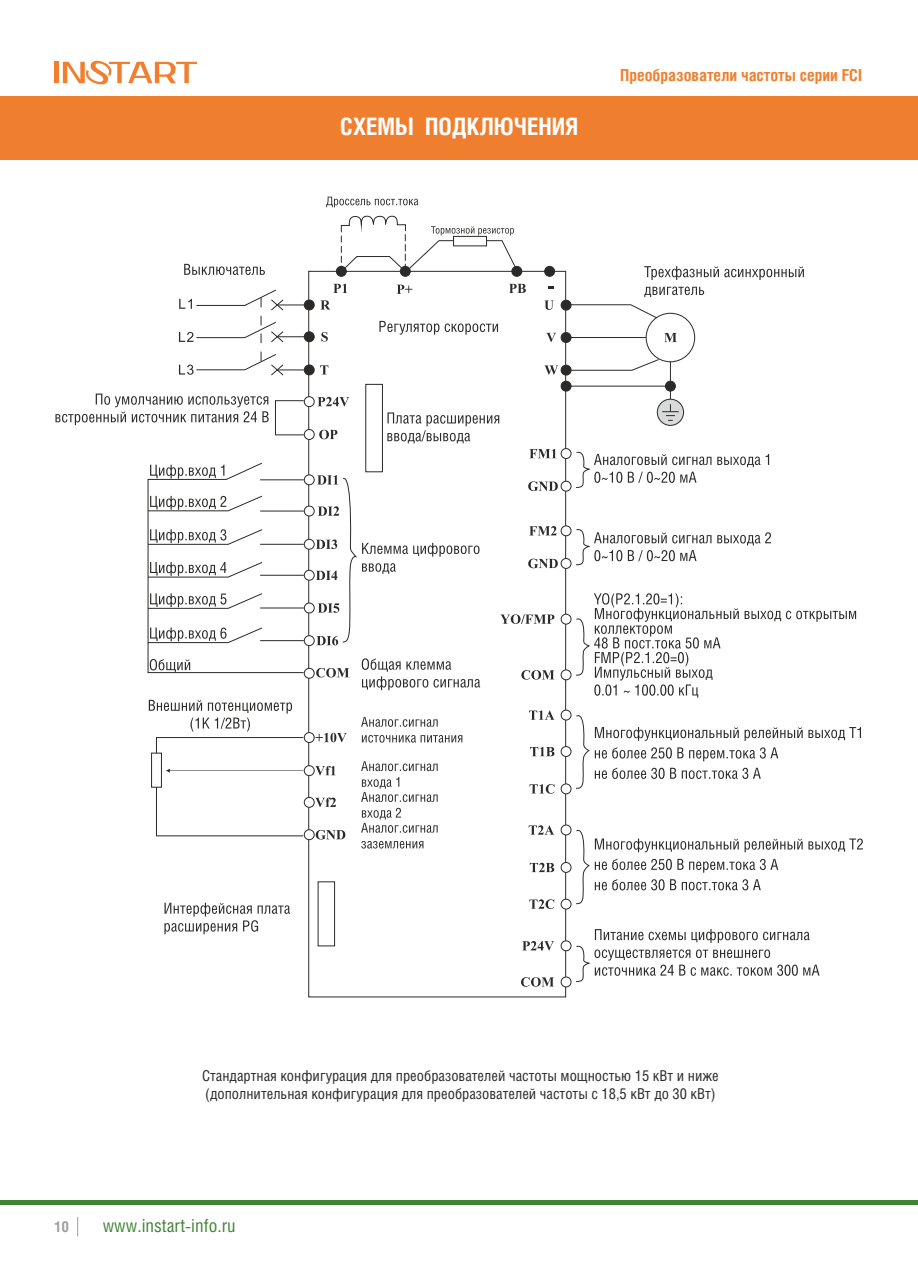
<style>
.page{position:relative;width:918px;height:1287px;background:#fff}
.page>*{position:absolute;margin:0;border:0;box-sizing:border-box;transform-origin:0 0}
.t1{font:700 24px "Helios Cond";color:#fefefe}
.t2{font:18px "Helios Cond";color:#3e8433}
.t3{font:700 16.5px "Helios Cond";color:#ef7f2e}
.t4{font:15px/17.4px "Helios Cond";color:#2b2a29}
.t5{font:700 15px "Helios Cond";color:#9d9e9e}
</style>
<div class="page">
<div style="left:0;top:96px;width:918px;height:64px;background:#ef7f2e"></div>
<hr style="left:0;top:1200px;width:918px;height:4px;background:#3e8433">
<svg style="left:657px;top:399px;width:27px;height:27px"></svg>
<div style="left:304px;top:300px;width:10px;height:10px;background:#2b2a29;border:1px solid #2b2a29;border-radius:50%"></div>
<div style="left:304px;top:332px;width:10px;height:10px;background:#2b2a29;border:1px solid #2b2a29;border-radius:50%"></div>
<div style="left:304px;top:365px;width:10px;height:10px;background:#2b2a29;border:1px solid #2b2a29;border-radius:50%"></div>
<div style="left:304px;top:396px;width:10px;height:11px;background:#fefefe;border:1px solid #2b2a29;border-radius:50%"></div>
<div style="left:304px;top:429px;width:10px;height:11px;background:#fefefe;border:1px solid #2b2a29;border-radius:50%"></div>
<div style="left:275px;top:400px;width:29px;height:35px;border:1px solid #2b2a29"></div>
<div style="left:304px;top:475px;width:10px;height:10px;background:#fefefe;border:1px solid #2b2a29;border-radius:50%"></div>
<div style="left:304px;top:506px;width:10px;height:10px;background:#fefefe;border:1px solid #2b2a29;border-radius:50%"></div>
<div style="left:304px;top:539px;width:10px;height:11px;background:#fefefe;border:1px solid #2b2a29;border-radius:50%"></div>
<div style="left:304px;top:570px;width:10px;height:10px;background:#fefefe;border:1px solid #2b2a29;border-radius:50%"></div>
<div style="left:304px;top:603px;width:10px;height:10px;background:#fefefe;border:1px solid #2b2a29;border-radius:50%"></div>
<div style="left:304px;top:635px;width:10px;height:11px;background:#fefefe;border:1px solid #2b2a29;border-radius:50%"></div>
<div style="left:304px;top:668px;width:10px;height:11px;background:#fefefe;border:1px solid #2b2a29;border-radius:50%"></div>
<div style="left:304px;top:732px;width:10px;height:11px;background:#fefefe;border:1px solid #2b2a29;border-radius:50%"></div>
<div style="left:156px;top:737px;width:148px;height:99px;border:1px solid #2b2a29"></div>
<div style="left:304px;top:765px;width:10px;height:11px;background:#fefefe;border:1px solid #2b2a29;border-radius:50%"></div>
<svg style="left:151px;top:753px;width:152px;height:35px"></svg>
<div style="left:304px;top:797px;width:10px;height:11px;background:#fefefe;border:1px solid #2b2a29;border-radius:50%"></div>
<div style="left:304px;top:829px;width:10px;height:11px;background:#fefefe;border:1px solid #2b2a29;border-radius:50%"></div>
<div style="left:318px;top:882px;width:17px;height:64px;border:1px solid #2b2a29"></div>
<div style="left:366px;top:384px;width:17px;height:88px;border:1px solid #2b2a29"></div>
<div style="left:561px;top:300px;width:10px;height:10px;background:#2b2a29;border:1px solid #2b2a29;border-radius:50%"></div>
<div style="left:561px;top:332px;width:10px;height:11px;background:#2b2a29;border:1px solid #2b2a29;border-radius:50%"></div>
<div style="left:561px;top:365px;width:10px;height:10px;background:#2b2a29;border:1px solid #2b2a29;border-radius:50%"></div>
<div style="left:561px;top:381px;width:10px;height:10px;background:#2b2a29;border:1px solid #2b2a29;border-radius:50%"></div>
<svg style="left:568px;top:304px;width:90px;height:15px"></svg>
<hr style="left:569px;top:337px;width:77px;height:1px;background:#2b2a29">
<svg style="left:569px;top:359px;width:90px;height:12px"></svg>
<div style="left:646px;top:313px;width:49px;height:49px;border:1px solid #2b2a29;border-radius:50%"></div>
<div style="left:665px;top:381px;width:11px;height:10px;background:#2b2a29;border:1px solid #2b2a29;border-radius:50%"></div>
<hr style="left:569px;top:386px;width:101px;height:1px;background:#2b2a29">
<hr style="left:670px;top:362px;width:1px;height:37px;background:#2b2a29">
<svg style="left:662px;top:404px;width:17px;height:17px"></svg>
<div style="left:561px;top:448px;width:10px;height:11px;background:#fefefe;border:1px solid #2b2a29;border-radius:50%"></div>
<div style="left:561px;top:481px;width:10px;height:10px;background:#fefefe;border:1px solid #2b2a29;border-radius:50%"></div>
<div style="left:561px;top:614px;width:10px;height:10px;background:#fefefe;border:1px solid #2b2a29;border-radius:50%"></div>
<div style="left:561px;top:670px;width:10px;height:10px;background:#fefefe;border:1px solid #2b2a29;border-radius:50%"></div>
<div style="left:561px;top:710px;width:10px;height:10px;background:#fefefe;border:1px solid #2b2a29;border-radius:50%"></div>
<div style="left:561px;top:746px;width:10px;height:11px;background:#fefefe;border:1px solid #2b2a29;border-radius:50%"></div>
<div style="left:561px;top:784px;width:10px;height:10px;background:#fefefe;border:1px solid #2b2a29;border-radius:50%"></div>
<div style="left:561px;top:825px;width:10px;height:10px;background:#fefefe;border:1px solid #2b2a29;border-radius:50%"></div>
<div style="left:561px;top:862px;width:10px;height:11px;background:#fefefe;border:1px solid #2b2a29;border-radius:50%"></div>
<div style="left:561px;top:899px;width:10px;height:10px;background:#fefefe;border:1px solid #2b2a29;border-radius:50%"></div>
<div style="left:561px;top:941px;width:10px;height:10px;background:#fefefe;border:1px solid #2b2a29;border-radius:50%"></div>
<div style="left:561px;top:977px;width:10px;height:10px;background:#fefefe;border:1px solid #2b2a29;border-radius:50%"></div>
<svg style="left:576px;top:829px;width:13px;height:76px"></svg>
<svg style="left:576px;top:715px;width:13px;height:74px"></svg>
<div style="left:561px;top:526px;width:10px;height:10px;background:#fefefe;border:1px solid #2b2a29;border-radius:50%"></div>
<div style="left:561px;top:558px;width:10px;height:11px;background:#fefefe;border:1px solid #2b2a29;border-radius:50%"></div>
<div style="left:336px;top:266px;width:11px;height:11px;background:#2b2a29;border:1px solid #2b2a29;border-radius:50%"></div>
<div style="left:400px;top:266px;width:11px;height:11px;background:#2b2a29;border:1px solid #2b2a29;border-radius:50%"></div>
<div style="left:512px;top:266px;width:10px;height:11px;background:#2b2a29;border:1px solid #2b2a29;border-radius:50%"></div>
<div style="left:544px;top:266px;width:11px;height:11px;background:#2b2a29;border:1px solid #2b2a29;border-radius:50%"></div>
<svg style="left:179px;top:289px;width:126px;height:54px"></svg>
<svg style="left:179px;top:352px;width:126px;height:24px"></svg>
<svg style="left:320px;top:300px;width:10px;height:10px"></svg>
<svg style="left:321px;top:332px;width:7px;height:10px"></svg>
<svg style="left:320px;top:365px;width:8px;height:10px"></svg>
<svg style="left:318px;top:397px;width:31px;height:9px"></svg>
<svg style="left:319px;top:430px;width:18px;height:9px"></svg>
<svg style="left:316px;top:668px;width:33px;height:10px"></svg>
<svg style="left:316px;top:475px;width:40px;height:170px"></svg>
<svg style="left:315px;top:733px;width:32px;height:9px"></svg>
<svg style="left:315px;top:766px;width:20px;height:9px"></svg>
<svg style="left:315px;top:798px;width:21px;height:9px"></svg>
<svg style="left:316px;top:830px;width:29px;height:10px"></svg>
<svg style="left:546px;top:333px;width:10px;height:9px"></svg>
<svg style="left:544px;top:365px;width:14px;height:10px"></svg>
<svg style="left:544px;top:300px;width:10px;height:10px"></svg>
<svg style="left:664px;top:333px;width:13px;height:9px"></svg>
<svg style="left:529px;top:449px;width:27px;height:9px"></svg>
<svg style="left:528px;top:481px;width:30px;height:10px"></svg>
<svg style="left:500px;top:614px;width:54px;height:10px"></svg>
<svg style="left:521px;top:670px;width:33px;height:10px"></svg>
<svg style="left:529px;top:710px;width:26px;height:10px"></svg>
<svg style="left:530px;top:747px;width:25px;height:9px"></svg>
<svg style="left:530px;top:784px;width:25px;height:10px"></svg>
<svg style="left:529px;top:825px;width:25px;height:10px"></svg>
<svg style="left:530px;top:863px;width:24px;height:9px"></svg>
<svg style="left:522px;top:941px;width:32px;height:10px"></svg>
<svg style="left:521px;top:977px;width:33px;height:10px"></svg>
<svg style="left:529px;top:899px;width:25px;height:10px"></svg>
<svg style="left:333px;top:284px;width:14px;height:9px"></svg>
<svg style="left:397px;top:285px;width:15px;height:9px"></svg>
<svg style="left:509px;top:284px;width:17px;height:9px"></svg>
<svg style="left:548px;top:287px;width:6px;height:2px"></svg>
<svg style="left:529px;top:526px;width:28px;height:9px"></svg>
<svg style="left:528px;top:559px;width:30px;height:9px"></svg>
<svg style="left:341px;top:216px;width:178px;height:57px"></svg>
<svg style="left:184px;top:264px;width:81px;height:11px"></svg>
<svg style="left:644px;top:266px;width:160px;height:31px"></svg>
<svg style="left:326px;top:197px;width:92px;height:10px"></svg>
<svg style="left:379px;top:321px;width:119px;height:14px"></svg>
<svg style="left:576px;top:451px;width:193px;height:37px"></svg>
<svg style="left:576px;top:529px;width:195px;height:36px"></svg>
<svg style="left:576px;top:593px;width:280px;height:105px"></svg>
<svg style="left:595px;top:727px;width:266px;height:52px"></svg>
<svg style="left:595px;top:839px;width:268px;height:51px"></svg>
<svg style="left:576px;top:929px;width:244px;height:53px"></svg>
<svg style="left:387px;top:412px;width:112px;height:31px"></svg>
<svg style="left:362px;top:543px;width:118px;height:31px"></svg>
<svg style="left:362px;top:658px;width:118px;height:32px"></svg>
<svg style="left:361px;top:717px;width:101px;height:26px"></svg>
<svg style="left:361px;top:761px;width:77px;height:88px"></svg>
<svg style="left:55px;top:394px;width:214px;height:31px"></svg>
<svg style="left:147px;top:463px;width:157px;height:210px"></svg>
<svg style="left:149px;top:700px;width:143px;height:32px"></svg>
<svg style="left:164px;top:903px;width:126px;height:31px"></svg>
<div style="left:54px;top:62px;width:5px;height:21px;background:#f08030"></div>
<svg style="left:63px;top:61px;width:134px;height:23px"></svg>
<svg style="left:77px;top:1217px;width:1px;height:19px"></svg>
<h1 class="t1" style="left:340px;top:116px;width:240px">СХЕМЫ ПОДКЛЮЧЕНИЯ</h1>
<p class="t3" style="left:620px;top:68px;width:243px">Преобразователи частоты серии FCI</p>
<p class="t4" style="left:202px;top:1068px;width:518px">Стандартная конфигурация для преобразователей частоты мощностью 15 кВт и ниже (дополнительная конфигурация для преобразователей частоты с 18,5 кВт до 30 кВт)</p>
<p class="t5" style="left:55px;top:1220px;width:16px">10</p>
<p class="t2" style="left:103px;top:1217px;width:135px">www.instart-info.ru</p>
</div>
